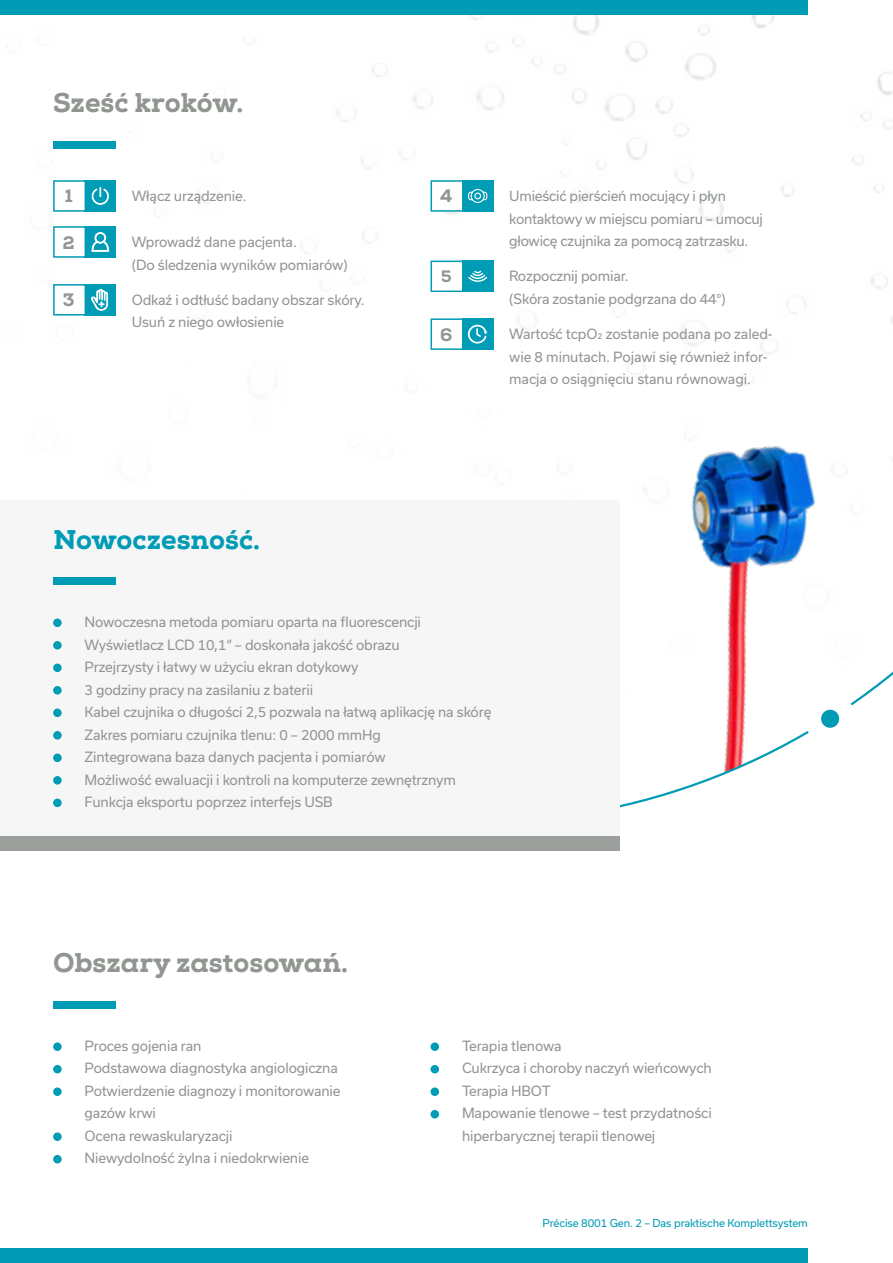
<style>
.page{position:relative;width:893px;height:1263px;background:#fff}
.page>*{position:absolute;margin:0;border:0;box-sizing:border-box;transform-origin:0 0}
.t1{font:800 27px "Nexa Slab";color:#919691}
.t2{font:800 27px "Nexa Slab";color:#009bb4}
.t3{font:800 18px "Nexa Slab";color:#919691}
.t4{font:800 16.5px "Nexa Slab";color:#919691}
.t5{font:13.5px/22.5px "Usual";letter-spacing:-.01em;color:#919691}
.t6{font:10.5px "Usual";letter-spacing:-.01em;color:#009bb4}
.s1{font-family:"Avenir Next Cyr"}
</style>
<div class="page">
<svg style="left:469px;top:153px;width:424px;height:655px"></svg>
<div style="left:0;top:0;width:808px;height:15px;background:#009bb4"></div>
<div style="left:0;top:1248px;width:808px;height:15px;background:#009bb4"></div>
<div style="left:53px;top:141px;width:63px;height:7px;background:#009bb4"></div>
<div style="left:813px;top:701px;width:34px;height:35px;background:#009bb4;border-radius:50%"></div>
<div style="left:804px;top:693px;width:52px;height:51px;border:17px solid #fff;border-radius:50%"></div>
<div style="left:85px;top:180px;width:31px;height:32px;background:#009bb4"></div>
<svg style="left:92px;top:187px;width:17px;height:18px"></svg>
<div style="left:85px;top:226px;width:31px;height:32px;background:#009bb4"></div>
<svg style="left:91px;top:232px;width:18px;height:20px"></svg>
<div style="left:85px;top:284px;width:31px;height:32px;background:#009bb4"></div>
<svg style="left:91px;top:289px;width:17px;height:22px"></svg>
<div style="left:462px;top:180px;width:31px;height:32px;background:#009bb4"></div>
<div style="left:468px;top:192px;width:19px;height:8px;border:1px solid #fff;border-radius:3px"></div>
<svg style="left:471px;top:189px;width:14px;height:14px"></svg>
<div style="left:462px;top:261px;width:31px;height:31px;background:#009bb4"></div>
<svg style="left:468px;top:271px;width:19px;height:11px"></svg>
<div style="left:462px;top:318px;width:31px;height:32px;background:#009bb4"></div>
<svg style="left:468px;top:325px;width:19px;height:19px"></svg>
<div style="left:53px;top:1001px;width:63px;height:8px;background:#009bb4"></div>
<div style="left:53px;top:1042px;width:9px;height:9px;background:#009bb4;border-radius:50%"></div>
<div style="left:53px;top:1065px;width:9px;height:8px;background:#009bb4;border-radius:50%"></div>
<div style="left:53px;top:1087px;width:9px;height:9px;background:#009bb4;border-radius:50%"></div>
<div style="left:53px;top:1132px;width:9px;height:9px;background:#009bb4;border-radius:50%"></div>
<div style="left:53px;top:1155px;width:9px;height:8px;background:#009bb4;border-radius:50%"></div>
<div style="left:431px;top:1042px;width:8px;height:9px;background:#009bb4;border-radius:50%"></div>
<div style="left:431px;top:1065px;width:8px;height:8px;background:#009bb4;border-radius:50%"></div>
<div style="left:431px;top:1087px;width:8px;height:9px;background:#009bb4;border-radius:50%"></div>
<div style="left:431px;top:1110px;width:8px;height:8px;background:#009bb4;border-radius:50%"></div>
<div style="left:53px;top:180px;width:33px;height:32px;background:#fff;border:2px solid #009bb4"></div>
<div style="left:431px;top:180px;width:32px;height:32px;background:#fff;border:2px solid #009bb4"></div>
<div style="left:431px;top:261px;width:32px;height:31px;background:#fff;border:2px solid #009bb4"></div>
<div style="left:431px;top:318px;width:32px;height:32px;background:#fff;border:2px solid #009bb4"></div>
<div style="left:53px;top:226px;width:33px;height:32px;background:#fff;border:2px solid #009bb4"></div>
<div style="left:53px;top:284px;width:33px;height:32px;background:#fff;border:2px solid #009bb4"></div>
<div style="left:0;top:500px;width:619px;height:336px;background:#f6f6f6"></div>
<div style="left:53px;top:578px;width:63px;height:7px;background:#009bb4"></div>
<div style="left:53px;top:618px;width:9px;height:9px;background:#009bb4;border-radius:50%"></div>
<div style="left:53px;top:641px;width:9px;height:8px;background:#009bb4;border-radius:50%"></div>
<div style="left:53px;top:663px;width:9px;height:9px;background:#009bb4;border-radius:50%"></div>
<div style="left:53px;top:686px;width:9px;height:8px;background:#009bb4;border-radius:50%"></div>
<div style="left:53px;top:708px;width:9px;height:9px;background:#009bb4;border-radius:50%"></div>
<div style="left:53px;top:731px;width:9px;height:8px;background:#009bb4;border-radius:50%"></div>
<div style="left:53px;top:753px;width:9px;height:9px;background:#009bb4;border-radius:50%"></div>
<div style="left:53px;top:776px;width:9px;height:8px;background:#009bb4;border-radius:50%"></div>
<div style="left:53px;top:798px;width:9px;height:9px;background:#009bb4;border-radius:50%"></div>
<div style="left:0;top:836px;width:619px;height:15px;background:#9ca09c"></div>
<h1 class="t1" style="left:53px;top:85px;width:192px">Sześć kroków.</h1>
<h2 class="t3" style="left:65px;top:185px;width:9px">1</h2>
<h2 class="t3" style="left:440px;top:185px;width:14px">4</h2>
<p class="t5" style="left:132px;top:185px;width:116px">Włącz urządzenie.</p>
<h2 class="t3" style="left:63px;top:231px;width:13px">2</h2>
<h2 class="t3" style="left:63px;top:289px;width:13px">3</h2>
<p class="t5" style="left:132px;top:231px;width:218px">Wprowadź dane pacjenta.<br>(Do śledzenia wyników pomiarów)</p>
<p class="t5" style="left:132px;top:289px;width:234px">Odkaź i odtłuść badany obszar skóry.<br>Usuń z niego owłosienie</p>
<p class="t4" style="left:441px;top:266px;width:12px">5</p>
<h2 class="t3" style="left:440px;top:323px;width:14px">6</h2>
<p class="t5" style="left:509px;top:185px;width:255px">Umieścić pierścień mocujący i płyn kontaktowy w miejscu pomiaru – umocuj głowicę czujnika za pomocą zatrzasku.</p>
<p class="t5" style="left:509px;top:265px;width:218px">Rozpocznij pomiar.<br>(Skóra zostanie podgrzana do 44°)</p>
<p class="t5" style="left:509px;top:323px;width:265px">Wartość tcpO<span class="s1">2</span> zostanie podana po zaled&shy;wie 8 minutach. Pojawi się również infor&shy;macja o osiągnięciu stanu równowagi.</p>
<h1 class="t2" style="left:53px;top:522px;width:208px">Nowoczesność.</h1>
<p class="t5" style="left:85px;top:611px;width:408px">Nowoczesna metoda pomiaru oparta na fluorescencji Wyświetlacz LCD 10,1“ – doskonała jakość obrazu<br>Przejrzysty i łatwy w użyciu ekran dotykowy<br>3 godziny pracy na zasilaniu z baterii<br>Kabel czujnika o długości 2,5 pozwala na łatwą aplikację na skórę Zakres pomiaru czujnika tlenu: 0 – 2000 mmHg<br>Zintegrowana baza danych pacjenta i pomiarów<br>Możliwość ewaluacji i kontroli na komputerze zewnętrznym Funkcja eksportu poprzez interfejs USB</p>
<h1 class="t1" style="left:53px;top:946px;width:296px">Obszary zastosowań.</h1>
<p class="t5" style="left:85px;top:1035px;width:258px">Proces gojenia ran<br>Podstawowa diagnostyka angiologiczna<br>Potwierdzenie diagnozy i monitorowanie gazów krwi<br>Ocena rewaskularyzacji<br>Niewydolność żylna i niedokrwienie</p>
<p class="t5" style="left:462px;top:1035px;width:251px">Terapia tlenowa<br>Cukrzyca i choroby naczyń wieńcowych<br>Terapia HBOT<br>Mapowanie tlenowe – test przydatności hiperbarycznej terapii tlenowej</p>
<p class="t6" style="left:543px;top:1217px;width:267px">Précise 8001 Gen. 2 – Das praktische Komplettsystem</p>
</div>
